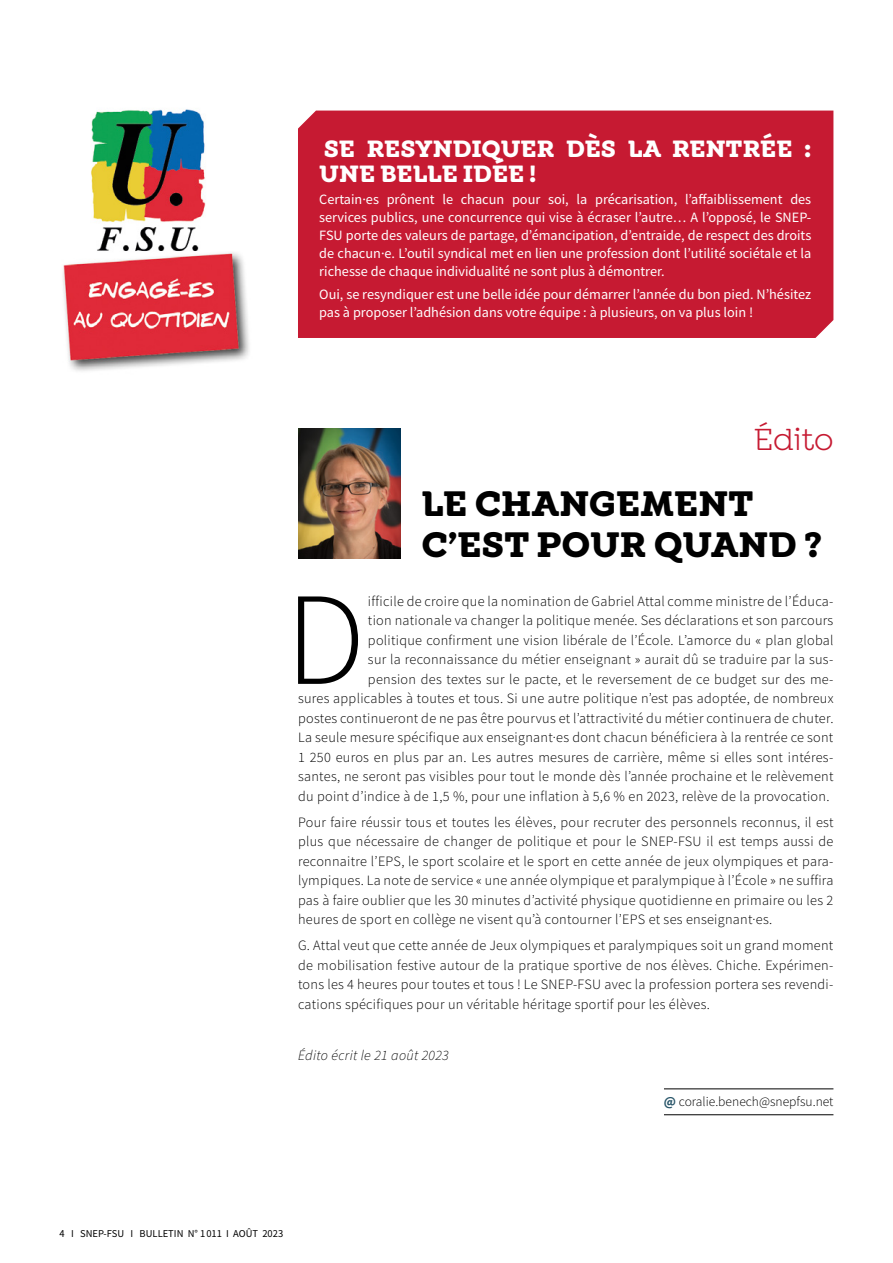
<style>
.page{position:relative;width:893px;height:1263px;background:#fff}
.page>*{position:absolute;margin:0;border:0;box-sizing:border-box;transform-origin:0 0}
.t1{font:300 132.6px "Source Sans Pro";color:#000}
.t2{font:700 36px/40.5px "Winden Alt";color:#000}
.t3{font:31.5px "Winden Alt";color:#c61a32}
.t4{font:700 24px/25.5px "Winden Alt";color:#fff}
.t5{font:300 14.25px/19.5px "Source Sans Pro";letter-spacing:.02em;color:#000;text-align:justify}
.t6{font:14.25px/18px "Source Sans Pro";color:#fff;text-align:justify}
.t7{font:italic 300 14.25px "Source Sans Pro";letter-spacing:.02em;color:#000}
.t8{font:300 13.5px "Source Sans Pro";color:#000}
.t9{font:10.5px "Source Sans Pro";color:#000}
.s1{font-weight:700;color:#275468}
</style>
<div class="page">
<img style="left:62px;top:109px;width:187px;height:262px">
<hr style="left:664px;top:1088px;width:169px;height:1px;background:#000">
<hr style="left:664px;top:1114px;width:169px;height:1px;background:#000">
<img style="left:298px;top:429px;width:102px;height:130px">
<div style="left:298px;top:111px;width:535px;height:227px;background:#c61a32"></div>
<h3 class="t4" style="left:319px;top:136px;width:493px">SE RESYNDIQUER DÈS LA RENTRÉE :<br>UNE BELLE IDÉE !</h3>
<p class="t6" style="left:319px;top:191px;width:494px">Certain·es prônent le chacun pour soi, la précarisation, l’affaiblissement des services publics, une concurrence qui vise à écraser l’autre… A l’opposé, le SNEP-FSU porte des valeurs de partage, d’émancipation, d’entraide, de respect des droits de chacun·e. L’outil syndical met en lien une profession dont l’utilité sociétale et la richesse de chaque individualité ne sont plus à démontrer.</p>
<p class="t6" style="left:319px;top:285px;width:493px">Oui, se resyndiquer est une belle idée pour démarrer l’année du bon pied. N’hésitez pas à proposer l’adhésion dans votre équipe : à plusieurs, on va plus loin !</p>
<h3 class="t3" style="left:754px;top:422px;width:81px">Édito</h3>
<h2 class="t2" style="left:421px;top:483px;width:402px">LE CHANGEMENT<br>C’EST POUR QUAND ?</h2>
<p class="t5" style="left:298px;top:591px;width:537px;text-align:right">ifficile de croire que la nomination de Gabriel Attal comme ministre de l’Éduca-<br>tion nationale va changer la politique menée. Ses déclarations et son parcours<br>politique confirment une vision libérale de l’École. L’amorce du « plan global<br>sur la reconnaissance du métier enseignant » aurait dû se traduire par la sus-<br>pension des textes sur le pacte, et le reversement de ce budget sur des me-<br>sures applicables à toutes et tous. Si une autre politique n’est pas adoptée, de nombreux postes continueront de ne pas être pourvus et l’attractivité du métier continuera de chuter.<br>La seule mesure spécifique aux enseignant·es dont chacun bénéficiera à la rentrée ce sont 1 250 euros en plus par an. Les autres mesures de carrière, même si elles sont intéres&shy;santes, ne seront pas visibles pour tout le monde dès l’année prochaine et le relèvement du point d’indice à de 1,5 %, pour une inflation à 5,6 % en 2023, relève de la provocation.</p>
<p class="t5" style="left:298px;top:812px;width:537px">Pour faire réussir tous et toutes les élèves, pour recruter des personnels reconnus, il est plus que nécessaire de changer de politique et pour le SNEP-FSU il est temps aussi de reconnaitre l’EPS, le sport scolaire et le sport en cette année de jeux olympiques et para&shy;lympiques. La note de service « une année olympique et paralympique à l’École » ne suffira pas à faire oublier que les 30 minutes d’activité physique quotidienne en primaire ou les 2 heures de sport en collège ne visent qu’à contourner l’EPS et ses enseignant·es.</p>
<p class="t5" style="left:298px;top:935px;width:537px">G. Attal veut que cette année de Jeux olympiques et paralympiques soit un grand moment de mobilisation festive autour de la pratique sportive de nos élèves. Chiche. Expérimen&shy;tons les 4 heures pour toutes et tous ! Le SNEP-FSU avec la profession portera ses revendi&shy;cations spécifiques pour un véritable héritage sportif pour les élèves.</p>
<p class="t7" style="left:298px;top:1046px;width:152px">Édito écrit le 21 août 2023</p>
<p class="t8" style="left:664px;top:1093px;width:171px"><span class="s1">@</span> coralie.benech@snepfsu.net</p>
<h1 class="t1" style="left:285px;top:558px;width:82px">D</h1>
<p class="t9" style="left:60px;top:1227px;width:225px">4 I SNEP-FSU I BULLETIN N° 1 011 I AOÛT 2023</p>
</div>
